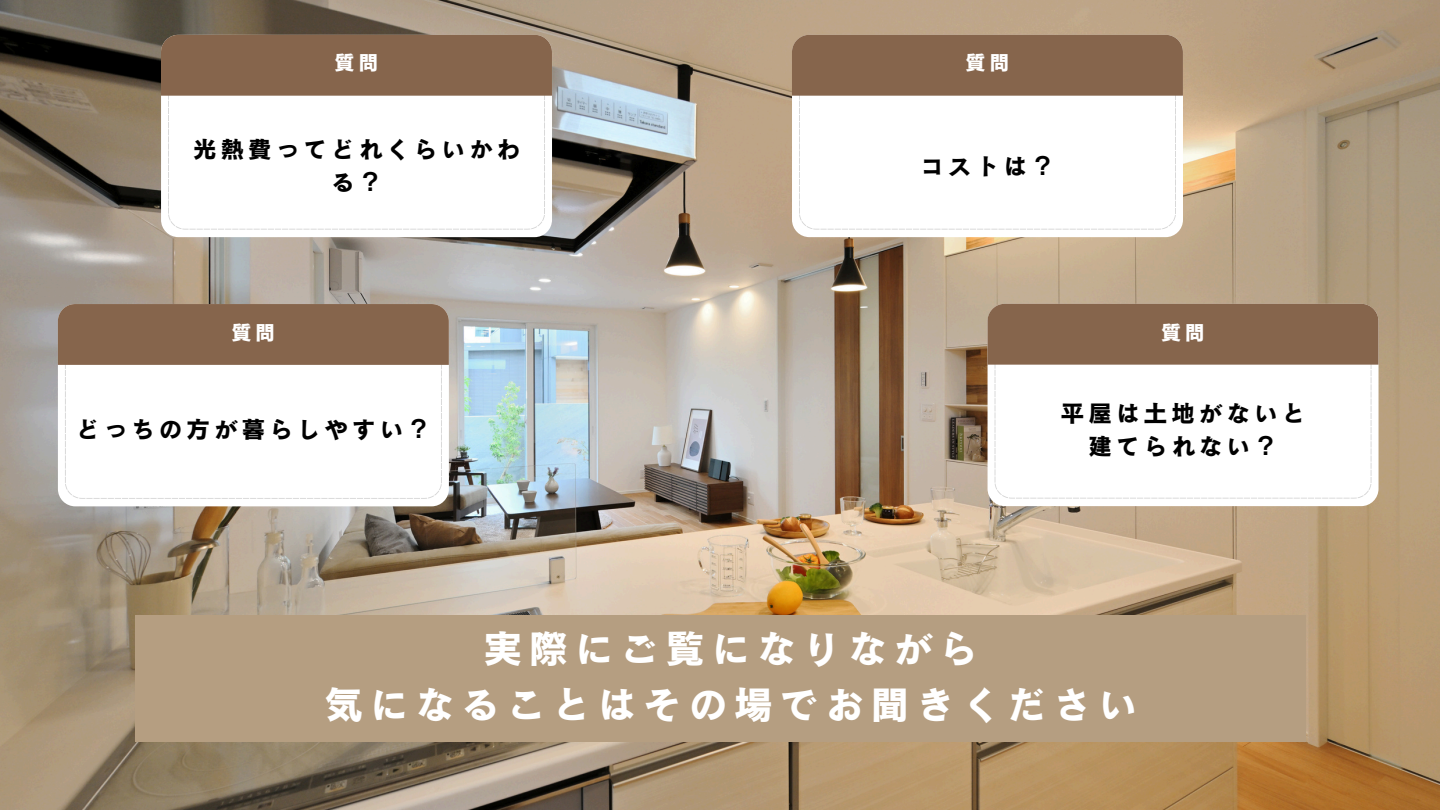
<style>
.page{position:relative;width:1440px;height:810px;background:#fff}
.page>*{position:absolute;margin:0;border:0;box-sizing:border-box;transform-origin:0 0}
.t1{font:39.6px/55.2px "Canva Cezanne Pro N B";letter-spacing:.15em;color:#fff;text-align:center}
.t2{font:24px/32.7px "Canva Cezanne Pro N B";letter-spacing:.15em;color:#000;text-align:center}
.t3{font:20.7px "Canva Cezanne Pro N B";letter-spacing:.15em;color:#fff}
</style>
<div class="page">
<img style="left:0;top:0;width:1440px;height:810px">
<div style="left:161px;top:35px;width:391px;height:202px;background:#fff;border-radius:17px"></div>
<svg style="left:168px;top:96px;width:377px;height:134px"></svg>
<div style="left:161px;top:35px;width:391px;height:61px;background:#86654c"></div>
<div style="left:58px;top:304px;width:391px;height:202px;background:#fff;border-radius:17px"></div>
<svg style="left:65px;top:365px;width:377px;height:134px"></svg>
<div style="left:58px;top:304px;width:391px;height:61px;background:#86654c"></div>
<div style="left:792px;top:35px;width:391px;height:202px;background:#fff;border-radius:17px"></div>
<svg style="left:799px;top:96px;width:377px;height:134px"></svg>
<div style="left:792px;top:35px;width:391px;height:61px;background:#86654c"></div>
<div style="left:988px;top:304px;width:391px;height:202px;background:#fff;border-radius:17px"></div>
<svg style="left:995px;top:365px;width:377px;height:134px"></svg>
<div style="left:988px;top:304px;width:390px;height:61px;background:#86654c"></div>
<div style="left:135px;top:615px;width:1170px;height:126px;background:#b59e81"></div>
<p class="t3" style="left:334px;top:52px;width:46px">質問</p>
<h2 class="t2" style="left:193px;top:133px;width:329px">光熱費ってどれくらいかわる？</h2>
<p class="t3" style="left:965px;top:52px;width:46px">質問</p>
<p class="t2" style="left:920px;top:149px;width:136px">コストは？</p>
<p class="t3" style="left:231px;top:322px;width:46px">質問</p>
<h2 class="t3" style="left:1161px;top:322px;width:46px">質問</h2>
<h2 class="t2" style="left:76px;top:413px;width:357px">どっちの方が暮らしやすい？</h2>
<p class="t2" style="left:1061px;top:397px;width:246px">平屋は土地がないと建てられない？</p>
<p class="t1" style="left:324px;top:621px;width:815px">実際にご覧になりながら<br>気になることはその場でお聞きください</p>
</div>
